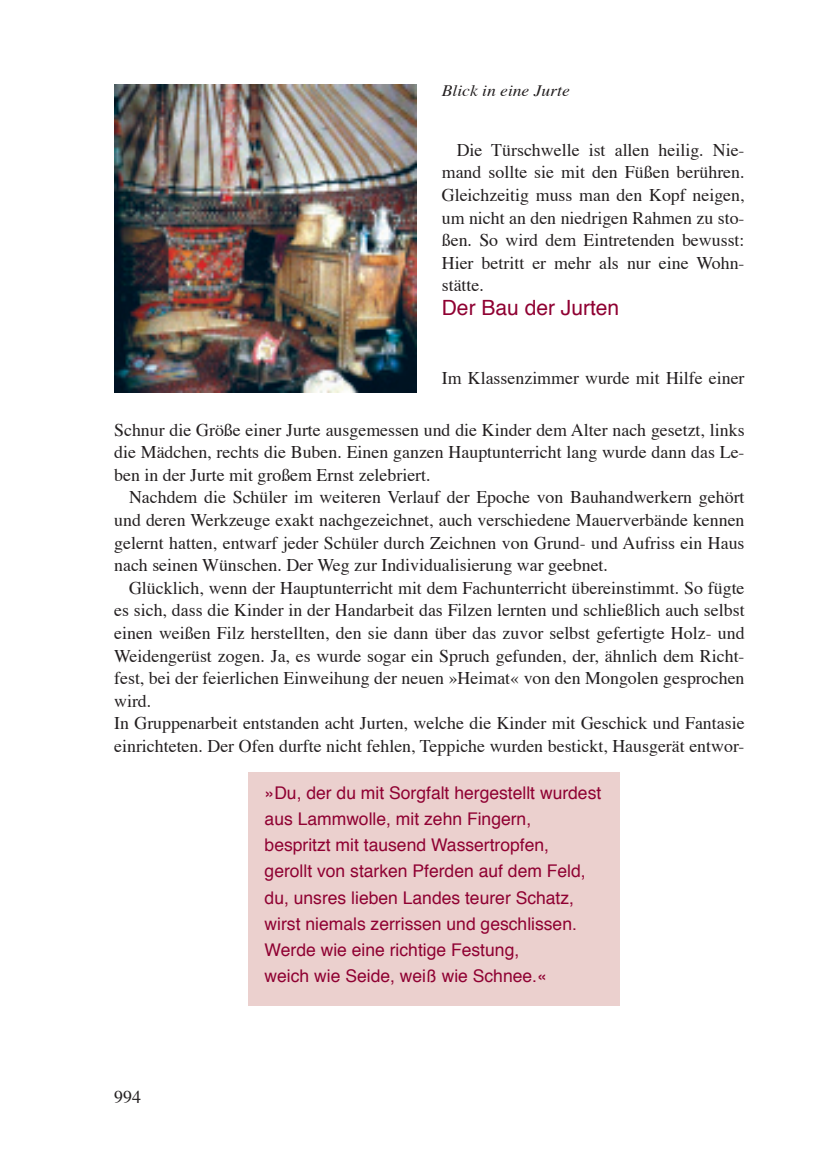
<style>
.page{position:relative;width:829px;height:1176px;background:#fff}
.page>*{position:absolute;margin:0;border:0;box-sizing:border-box;transform-origin:0 0}
.t1{font:21px "Helvetica";color:#8f0132}
.t2{font:17.85px/22.6px "Times";color:#231f20;text-align:justify}
.t3{font:17.5px/26.2px "Helvetica";color:#8f0132}
.t4{font:italic 15.92px "Times";color:#231f20;scale:1.1 1}
</style>
<div class="page">
<div style="left:248px;top:772px;width:371px;height:234px;background:#ebd0ce"></div>
<img style="left:114px;top:84px;width:303px;height:309px">
<p class="t4" style="left:442px;top:77px;width:118px">Blick in eine Jurte</p>
<p class="t2" style="left:442px;top:137px;width:304px;text-indent:15px">Die Türschwelle ist allen heilig. Nie&shy;mand sollte sie mit den Füßen berühren.<br>Gleichzeitig muss man den Kopf neigen, um nicht an den niedrigen Rahmen zu sto&shy;ßen. So wird dem Eintretenden bewusst:<br>Hier betritt er mehr als nur eine Wohn&shy;stätte.</p>
<p class="t1" style="left:442px;top:289px;width:179px">Der Bau der Jurten</p>
<p class="t2" style="left:442px;top:365px;width:304px">Im Klassenzimmer wurde mit Hilfe einer</p>
<p class="t2" style="left:114px;top:417px;width:632px">Schnur die Größe einer Jurte ausgemessen und die Kinder dem Alter nach gesetzt, links die Mädchen, rechts die Buben. Einen ganzen Hauptunterricht lang wurde dann das Le&shy;ben in der Jurte mit großem Ernst zelebriert.</p>
<p class="t2" style="left:114px;top:484px;width:632px;text-indent:15px">Nachdem die Schüler im weiteren Verlauf der Epoche von Bauhandwerkern gehört und deren Werkzeuge exakt nachgezeichnet, auch verschiedene Mauerverbände kennen gelernt hatten, entwarf jeder Schüler durch Zeichnen von Grund- und Aufriss ein Haus nach seinen Wünschen. Der Weg zur Individualisierung war geebnet.</p>
<p class="t2" style="left:114px;top:575px;width:632px;text-align:left;text-indent:15px">Glücklich, wenn der Hauptunterricht mit dem Fachunterricht übereinstimmt. So fügte es sich, dass die Kinder in der Handarbeit das Filzen lernten und schließlich auch selbst einen weißen Filz herstellten, den sie dann über das zuvor selbst gefertigte Holz- und Weidengerüst zogen. Ja, es wurde sogar ein Spruch gefunden, der, ähnlich dem Richt&shy;fest, bei der feierlichen Einweihung der neuen »Heimat« von den Mongolen gesprochen wird.<br>In Gruppenarbeit entstanden acht Jurten, welche die Kinder mit Geschick und Fantasie einrichteten. Der Ofen durfte nicht fehlen, Teppiche wurden bestickt, Hausgerät entwor-</p>
<p class="t2" style="left:114px;top:1083px;width:28px">994</p>
<p class="t3" style="left:264px;top:778px;width:338px">»Du, der du mit Sorgfalt hergestellt wurdest aus Lammwolle, mit zehn Fingern, bespritzt mit tausend Wassertropfen,<br>gerollt von starken Pferden auf dem Feld, du, unsres lieben Landes teurer Schatz, wirst niemals zerrissen und geschlissen.<br>Werde wie eine richtige Festung,<br>weich wie Seide, weiß wie Schnee.«</p>
</div>
